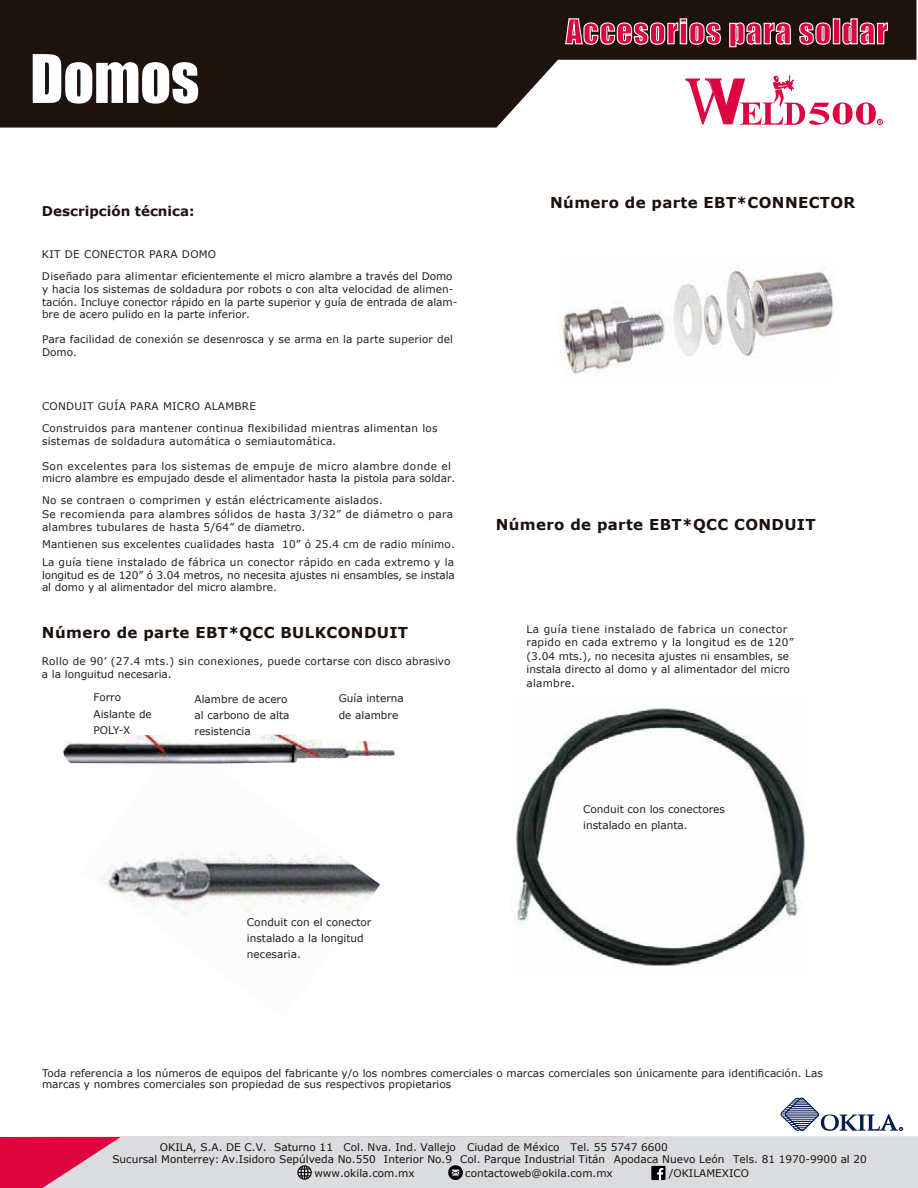
<style>
.page{position:relative;width:918px;height:1188px;background:#fff}
.page>*{position:absolute;margin:0;border:0;box-sizing:border-box;transform-origin:0 0}
.t1{font:61.8px "Impact";color:#fff}
.t2{font:31.5px "Impact";letter-spacing:.035em;color:#dc0540}
.t3{font:700 15px "Verdana";letter-spacing:.025em;color:#1d110b}
.t4{font:700 13.5px "Verdana";color:#1e120d}
.t5{font:10.5px/16.2px "Verdana";color:#231e1f}
.t6{font:10.5px/13.5px "Verdana";letter-spacing:.025em;color:#231e1f}
.t7{font:10.5px/12px "Verdana";color:#1d110b}
.t8{font:10.5px/14.2px "Verdana";letter-spacing:.035em;color:#231e1f}
</style>
<div class="page">
<div style="left:625px;top:1136px;width:293px;height:52px;background:#dadce0"></div>
<svg style="left:780px;top:1097px;width:123px;height:34px"></svg>
<svg style="left:0;top:0;width:916px;height:128px;fill:#1e120d"></svg>
<svg style="left:564px;top:14px;width:158px;height:31px;background:#4c433f"></svg>
<svg style="left:729px;top:22px;width:62px;height:26px;background:#59504c"></svg>
<svg style="left:798px;top:22px;width:33px;height:23px"></svg>
<div style="left:833px;top:18px;width:7px;height:26px;border:1px solid #fff"></div>
<svg style="left:842px;top:18px;width:47px;height:27px"></svg>
<svg style="left:685px;top:70px;width:198px;height:55px"></svg>
<svg style="left:0;top:1136px;width:625px;height:52px;background:#d9beca"></svg>
<div style="left:651px;top:1166px;width:15px;height:14px;background:#020102"></div>
<svg style="left:657px;top:1168px;width:6px;height:12px"></svg>
<img style="left:557px;top:268px;width:276px;height:107px">
<img style="left:511px;top:708px;width:294px;height:258px">
<img style="left:81px;top:763px;width:299px;height:153px">
<img style="left:63px;top:737px;width:332px;height:26px">
<h1 class="t1" style="left:30px;top:31px;width:171px">Domos</h1>
<p class="t4" style="left:42px;top:202px;width:154px">Descripción técnica:</p>
<p class="t5" style="left:42px;top:242px;width:412px;line-height:23px">KIT DE CONECTOR PARA DOMO<br>Diseñado para alimentar eficientemente el micro alambre a través del Domo</p>
<p class="t5" style="left:42px;top:283px;width:417px;line-height:12.6px">y hacia los sistemas de soldadura por robots o con alta velocidad de alimen&shy;tación. Incluye conector rápido en la parte superior y guía de entrada de alam&shy;bre de acero pulido en la parte inferior.</p>
<p class="t5" style="left:42px;top:333px;width:413px;line-height:12.6px">Para facilidad de conexión se desenrosca y se arma en la parte superior del<br>Domo.</p>
<p class="t6" style="left:42px;top:395px;width:397px;line-height:22.5px">CONDUIT GUÍA PARA MICRO ALAMBRE<br>Construidos para mantener continua flexibilidad mientras alimentan los</p>
<p class="t6" style="left:42px;top:434px;width:296px">sistemas de soldadura automática o semiautomática.</p>
<p class="t5" style="left:42px;top:460px;width:415px;line-height:12.6px">Son excelentes para los sistemas de empuje de micro alambre donde el micro alambre es empujado desde el alimentador hasta la pistola para soldar.</p>
<p class="t8" style="left:42px;top:493px;width:413px">No se contraen o comprimen y están eléctricamente aislados.<br>Se recomienda para alambres sólidos de hasta 3/32” de diámetro o para</p>
<p class="t6" style="left:42px;top:518px;width:414px;line-height:17.7px">alambres tubulares de hasta 5/64” de diametro.<br>Mantienen sus excelentes cualidades hasta 10” ó 25.4 cm de radio mínimo.<br>La guía tiene instalado de fábrica un conector rápido en cada extremo y la</p>
<p class="t5" style="left:42px;top:569px;width:414px;line-height:12.6px">longitud es de 120” ó 3.04 metros, no necesita ajustes ni ensambles, se instala al domo y al alimentador del micro alambre.</p>
<h3 class="t3" style="left:42px;top:623px;width:368px">Número de parte EBT*QCC BULKCONDUIT</h3>
<p class="t5" style="left:42px;top:655px;width:410px;line-height:12.6px">Rollo de 90’ (27.4 mts.) sin conexiones, puede cortarse con disco abrasivo a la longuitud necesaria.</p>
<p class="t5" style="left:94px;top:690px;width:60px">Forro<br>Aislante de<br>POLY-X</p>
<p class="t5" style="left:195px;top:691px;width:96px">Alambre de acero al carbono de alta resistencia</p>
<p class="t5" style="left:339px;top:691px;width:67px">Guía interna de alambre</p>
<p class="t5" style="left:247px;top:914px;width:126px">Conduit con el conector instalado a la longitud necesaria.</p>
<h2 class="t2" style="left:566px;top:7px;width:323px">Accesorios para soldar</h2>
<h3 class="t3" style="left:550px;top:193px;width:307px">Número de parte EBT*CONNECTOR</h3>
<h3 class="t3" style="left:496px;top:515px;width:321px">Número de parte EBT*QCC CONDUIT</h3>
<p class="t6" style="left:526px;top:622px;width:268px">La guía tiene instalado de fabrica un conector rapido en cada extremo y la longitud es de 120” (3.04 mts.), no necesita ajustes ni ensambles, se instala directo al domo y al alimentador del micro alambre.</p>
<p class="t5" style="left:583px;top:801px;width:143px">Conduit con los conectores instalado en planta.</p>
<p class="t5" style="left:42px;top:1068px;width:782px;line-height:10.5px">Toda referencia a los números de equipos del fabricante y/o los nombres comerciales o marcas comerciales son únicamente para identificación. Las marcas y nombres comerciales son propiedad de sus respectivos propietarios</p>
<p class="t7" style="left:112px;top:1142px;width:756px;text-indent:48px">OKILA, S.A. DE C.V. Saturno 11 Col. Nva. Ind. Vallejo Ciudad de México Tel. 55 5747 6600<br>Sucursal Monterrey: Av.Isidoro Sepúlveda No.550 Interior No.9 Col. Parque Industrial Titán Apodaca Nuevo León Tels. 81 1970-9900 al 20</p>
<p class="t7" style="left:314px;top:1167px;width:102px">www.okila.com.mx</p>
<p class="t7" style="left:465px;top:1167px;width:149px">contactoweb@okila.com.mx</p>
<p class="t7" style="left:669px;top:1167px;width:82px">/OKILAMEXICO</p>
</div>
